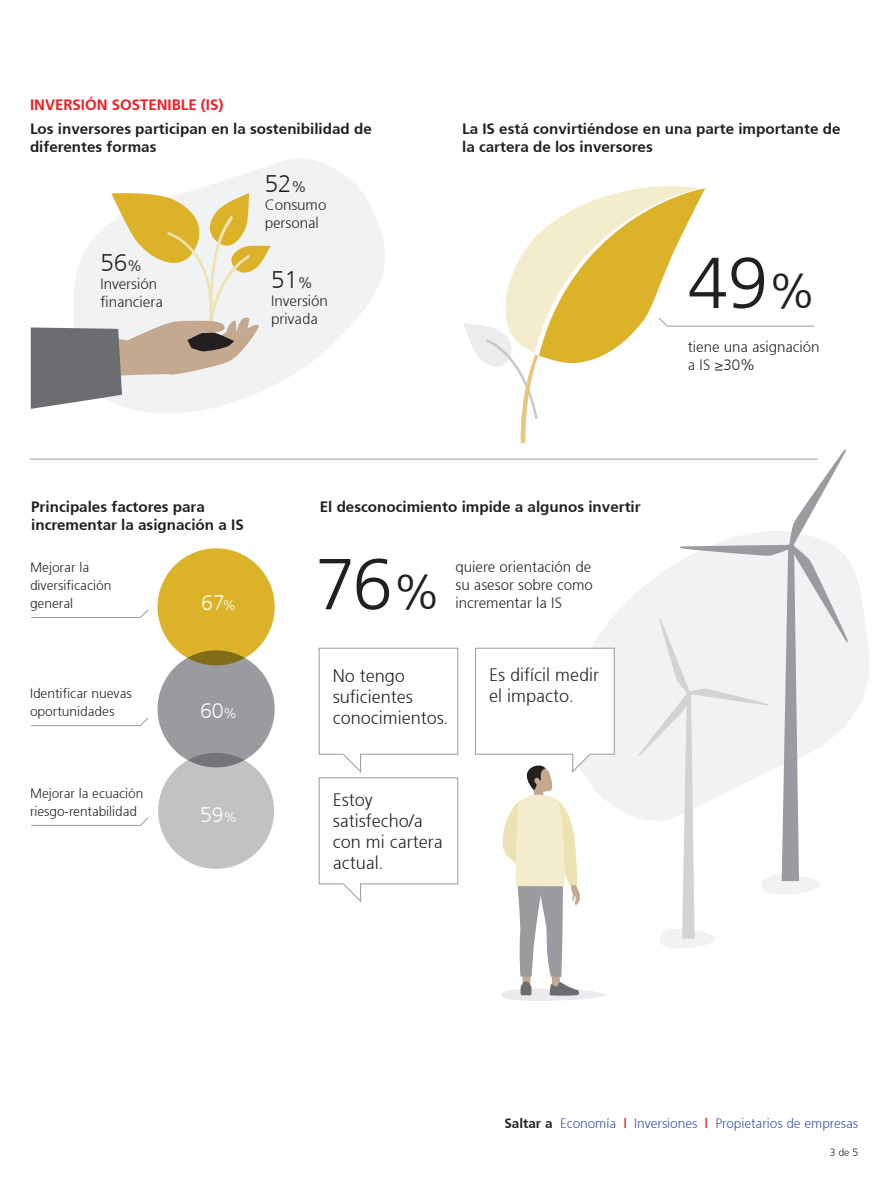
<style>
.page{position:relative;width:888px;height:1188px;background:#fff}
.page>*{position:absolute;margin:0;border:0;box-sizing:border-box;transform-origin:0 0}
.t1{font:300 72px "Frutiger 45";color:#231f20}
.t2{font:300 24px "Frutiger 45";color:#231f20}
.t3{font:300 21px "Frutiger 45";color:#fff}
.t4{font:300 18px/21px "Frutiger 45";color:#231f20}
.t5{font:300 15px/18px "Frutiger 45";color:#231f20}
.t6{font:300 15px/18px "Frutiger 45";color:#231f20}
.t7{font:300 15px "Frutiger 45";color:#ee1d23}
.t8{font:300 13.5px/18px "Frutiger 45";color:#231f20}
.t9{font:300 13.5px "Frutiger 45";color:#3853a3}
.t10{font:300 10.5px "Frutiger 45";color:#231f20}
.s1{font-size:15px}
.s2{font-size:48px}
.s3{font-size:13.5px}
.s4{color:#231f20}
.s5{color:#ee1d23}
</style>
<div class="page">
<hr style="left:30px;top:459px;width:788px;height:1px;background:#999b9e">
<svg style="left:134px;top:159px;width:251px;height:255px;fill:#f1f2f3"></svg>
<svg style="left:543px;top:560px;width:326px;height:258px"></svg>
<svg style="left:31px;top:191px;width:239px;height:218px"></svg>
<svg style="left:319px;top:648px;width:139px;height:254px"></svg>
<svg style="left:638px;top:449px;width:210px;height:499px"></svg>
<svg style="left:475px;top:648px;width:139px;height:353px"></svg>
<svg style="left:31px;top:609px;width:118px;height:9px"></svg>
<svg style="left:31px;top:717px;width:118px;height:9px"></svg>
<svg style="left:31px;top:817px;width:118px;height:9px"></svg>
<div style="left:157px;top:548px;width:118px;height:117px;background:#dbb228;border-radius:50%"></div>
<div style="left:157px;top:650px;width:118px;height:117px;background:#999b9e;border-radius:50%"></div>
<div style="left:158px;top:753px;width:116px;height:116px;background:#c1c2c4;border-radius:50%"></div>
<svg style="left:463px;top:186px;width:351px;height:257px"></svg>
<p class="t7" style="left:30px;top:96px;width:195px">INVERSIÓN SOSTENIBLE (IS)</p>
<p class="t5" style="left:30px;top:120px;width:343px">Los inversores participan en la sostenibilidad de diferentes formas</p>
<p class="t5" style="left:462px;top:120px;width:380px">La IS está convirtiéndose en una parte importante de la cartera de los inversores</p>
<p class="t2" style="left:100px;top:249px;width:43px">56<span class="s1">%</span></p>
<p class="t6" style="left:100px;top:274px;width:64px">Inversión financiera</p>
<p class="t2" style="left:265px;top:170px;width:43px">52<span class="s1">%</span></p>
<p class="t6" style="left:265px;top:196px;width:63px">Consumo personal</p>
<p class="t2" style="left:271px;top:266px;width:43px">51<span class="s1">%</span></p>
<p class="t6" style="left:271px;top:292px;width:58px">Inversión privada</p>
<p class="t1" style="left:688px;top:242px;width:130px">49<span class="s2">%</span></p>
<p class="t6" style="left:688px;top:338px;width:133px">tiene una asignación a IS ≥30%</p>
<p class="t5" style="left:31px;top:498px;width:214px">Principales factores para incrementar la asignación a IS</p>
<p class="t8" style="left:30px;top:558px;width:83px">Mejorar la diversificación general</p>
<p class="t3" style="left:201px;top:590px;width:36px">67<span class="s3">%</span></p>
<p class="t8" style="left:30px;top:685px;width:103px">Identificar nuevas oportunidades</p>
<p class="t8" style="left:30px;top:784px;width:115px">Mejorar la ecuación riesgo-rentabilidad</p>
<p class="t3" style="left:200px;top:698px;width:38px">60<span class="s3">%</span></p>
<p class="t3" style="left:200px;top:802px;width:38px">59<span class="s3">%</span></p>
<p class="t5" style="left:320px;top:498px;width:322px">El desconocimiento impide a algunos invertir</p>
<p class="t1" style="left:315px;top:543px;width:127px">76<span class="s2">%</span></p>
<p class="t6" style="left:456px;top:558px;width:139px;text-align:justify">quiere orientación de su asesor sobre como incrementar la IS</p>
<p class="t4" style="left:333px;top:665px;width:118px">No tengo suficientes conocimientos.</p>
<p class="t4" style="left:489px;top:665px;width:111px">Es difícil medir el impacto.</p>
<p class="t4" style="left:333px;top:789px;width:111px">Estoy satisfecho/a con mi cartera actual.</p>
<p class="t9" style="left:504px;top:1115px;width:355px"><span class="s4">Saltar a</span> Economía <span class="s5">|</span> Inversiones <span class="s5">|</span> Propietarios de empresas</p>
<p class="t10" style="left:829px;top:1147px;width:30px">3 de 5</p>
</div>
